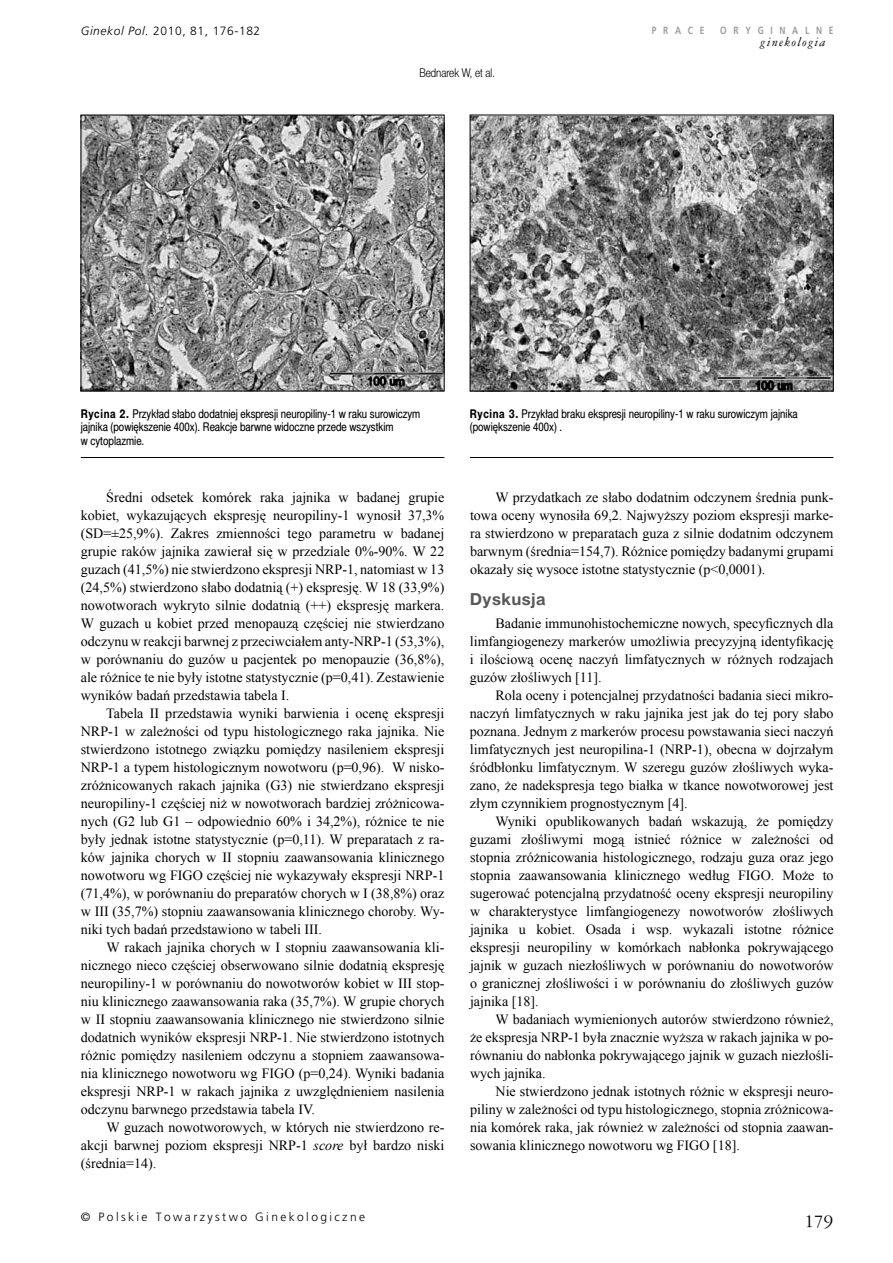
<style>
.page{position:relative;width:893px;height:1263px;background:#fff}
.page>*{position:absolute;margin:0;border:0;box-sizing:border-box;transform-origin:0 0}
.t1{font:19.5px "American Garamond PL";color:#000}
.t2{font:700 16.5px "Switzer EFN";letter-spacing:.025em;color:#58585a}
.t3{font:14.1px/18px "Times New Roman";color:#000;text-align:justify}
.t4{font:italic 13.5px "American Garamond PL";letter-spacing:.1em;color:#000}
.t5{font:12px/13.5px "Switzer Cnd EFN";color:#000}
.t6{font:300 12px "Pfrutiger";letter-spacing:.2em;color:#000}
.t7{font:300 12px "Pfrutiger";letter-spacing:.05em;color:#000}
.t8{font:12px "Switzer Cnd EFN Light";color:#000}
.t9{font:700 10.5px "Pfrutiger";letter-spacing:.8em;color:#9c9d9f;scale:.8 1}
.s1{font-style:italic}
.s2{font-weight:700}
</style>
<div class="page">
<img style="left:472px;top:117px;width:359px;height:272px">
<div style="left:470px;top:115px;width:363px;height:276px;border:1px solid #000"></div>
<hr style="left:470px;top:457px;width:363px;height:1px;background:#000">
<img style="left:83px;top:117px;width:359px;height:272px">
<div style="left:81px;top:115px;width:363px;height:276px;border:1px solid #000"></div>
<hr style="left:81px;top:457px;width:363px;height:1px;background:#000">
<p class="t7" style="left:81px;top:24px;width:181px"><span class="s1">Ginekol Pol.</span> 2010, 81, 176-182</p>
<p class="t8" style="left:419px;top:66px;width:77px">Bednarek W, et al.</p>
<p class="t9" style="left:652px;top:24px;width:67px">PRACE</p>
<p class="t9" style="left:720px;top:24px;width:143px">ORYGINALNE</p>
<p class="t4" style="left:761px;top:34px;width:67px">ginekologia</p>
<p class="t5" style="left:81px;top:406px;width:341px"><span class="s2">Rycina 2.</span> Przykład słabo dodatniej ekspresji neuropiliny-1 w raku surowiczym jajnika (powiększenie 400x). Reakcje barwne widoczne przede wszystkim<br>w cytoplazmie.</p>
<p class="t3" style="left:106px;top:488px;width:340px">Średni odsetek komórek raka jajnika w badanej grupie</p>
<p class="t3" style="left:81px;top:506px;width:365px">kobiet, wykazujących ekspresję neuropiliny-1 wynosił 37,3%</p>
<p class="t3" style="left:81px;top:524px;width:365px">(SD=±25,9%). Zakres zmienności tego parametru w badanej</p>
<p class="t3" style="left:81px;top:542px;width:365px">grupie raków jajnika zawierał się w przedziale 0%-90%. W 22</p>
<p class="t3" style="left:81px;top:560px;width:365px">guzach (41,5%) nie stwierdzono ekspresji NRP-1, natomiast w 13</p>
<p class="t3" style="left:81px;top:578px;width:365px">(24,5%) stwierdzono słabo dodatnią (+) ekspresję. W 18 (33,9%)</p>
<p class="t3" style="left:81px;top:596px;width:365px">nowotworach wykryto silnie dodatnią (++) ekspresję markera.</p>
<p class="t3" style="left:81px;top:614px;width:365px">W guzach u kobiet przed menopauzą częściej nie stwierdzano</p>
<p class="t3" style="left:81px;top:632px;width:365px">odczynu w reakcji barwnej z przeciwciałem anty-NRP-1 (53,3%),</p>
<p class="t3" style="left:81px;top:650px;width:365px">w porównaniu do guzów u pacjentek po menopauzie (36,8%),</p>
<p class="t3" style="left:81px;top:668px;width:365px">ale różnice te nie były istotne statystycznie (p=0,41). Zestawienie</p>
<p class="t3" style="left:81px;top:686px;width:210px">wyników badań przedstawia tabela I.</p>
<p class="t3" style="left:106px;top:704px;width:340px">Tabela II przedstawia wyniki barwienia i ocenę ekspresji</p>
<p class="t3" style="left:81px;top:722px;width:365px">NRP-1 w zależności od typu histologicznego raka jajnika. Nie</p>
<p class="t3" style="left:81px;top:740px;width:365px">stwierdzono istotnego związku pomiędzy nasileniem ekspresji</p>
<p class="t3" style="left:81px;top:758px;width:365px">NRP-1 a typem histologicznym nowotworu (p=0,96). W nisko-</p>
<p class="t3" style="left:81px;top:776px;width:365px">zróżnicowanych rakach jajnika (G3) nie stwierdzano ekspresji</p>
<p class="t3" style="left:81px;top:794px;width:365px">neuropiliny-1 częściej niż w nowotworach bardziej zróżnicowa-</p>
<p class="t3" style="left:81px;top:812px;width:365px">nych (G2 lub G1 – odpowiednio 60% i 34,2%), różnice te nie</p>
<p class="t3" style="left:81px;top:830px;width:365px">były jednak istotne statystycznie (p=0,11). W preparatach z ra-</p>
<p class="t3" style="left:81px;top:848px;width:365px">ków jajnika chorych w II stopniu zaawansowania klinicznego</p>
<p class="t3" style="left:81px;top:866px;width:365px">nowotworu wg FIGO częściej nie wykazywały ekspresji NRP-1</p>
<p class="t3" style="left:81px;top:884px;width:365px">(71,4%), w porównaniu do preparatów chorych w I (38,8%) oraz</p>
<p class="t3" style="left:81px;top:902px;width:365px">w III (35,7%) stopniu zaawansowania klinicznego choroby. Wy-</p>
<p class="t3" style="left:81px;top:920px;width:243px">niki tych badań przedstawiono w tabeli III.</p>
<p class="t3" style="left:106px;top:938px;width:340px">W rakach jajnika chorych w I stopniu zaawansowania kli-</p>
<p class="t3" style="left:81px;top:956px;width:365px">nicznego nieco częściej obserwowano silnie dodatnią ekspresję</p>
<p class="t3" style="left:81px;top:974px;width:365px">neuropiliny-1 w porównaniu do nowotworów kobiet w III stop-</p>
<p class="t3" style="left:81px;top:992px;width:365px">niu klinicznego zaawansowania raka (35,7%). W grupie chorych</p>
<p class="t3" style="left:81px;top:1010px;width:365px">w II stopniu zaawansowania klinicznego nie stwierdzono silnie</p>
<p class="t3" style="left:81px;top:1028px;width:365px">dodatnich wyników ekspresji NRP-1. Nie stwierdzono istotnych</p>
<p class="t3" style="left:81px;top:1046px;width:365px">różnic pomiędzy nasileniem odczynu a stopniem zaawansowa-</p>
<p class="t3" style="left:81px;top:1064px;width:365px">nia klinicznego nowotworu wg FIGO (p=0,24). Wyniki badania</p>
<p class="t3" style="left:81px;top:1082px;width:365px">ekspresji NRP-1 w rakach jajnika z uwzględnieniem nasilenia</p>
<p class="t3" style="left:81px;top:1100px;width:235px">odczynu barwnego przedstawia tabela IV.</p>
<p class="t3" style="left:106px;top:1118px;width:340px">W guzach nowotworowych, w których nie stwierdzono re-</p>
<p class="t3" style="left:81px;top:1136px;width:365px">akcji barwnej poziom ekspresji NRP-1 <span class="s1">score</span> był bardzo niski</p>
<p class="t3" style="left:81px;top:1154px;width:77px">(średnia=14).</p>
<p class="t5" style="left:470px;top:406px;width:329px"><span class="s2">Rycina 3.</span> Przykład braku ekspresji neuropiliny-1 w raku surowiczym jajnika (powiększenie 400x) .</p>
<p class="t3" style="left:470px;top:488px;width:365px;text-indent:25px">W przydatkach ze słabo dodatnim odczynem średnia punk&shy;towa oceny wynosiła 69,2. Najwyższy poziom ekspresji marke&shy;ra stwierdzono w preparatach guza z silnie dodatnim odczynem barwnym (średnia=154,7). Różnice pomiędzy badanymi grupami okazały się wysoce istotne statystycznie (p&lt;0,0001).</p>
<p class="t2" style="left:470px;top:590px;width:77px">Dyskusja</p>
<p class="t3" style="left:495px;top:614px;width:340px">Badanie immunohistochemiczne nowych, specyficznych dla</p>
<p class="t3" style="left:470px;top:632px;width:365px">limfangiogenezy markerów umożliwia precyzyjną identyfikację</p>
<p class="t3" style="left:470px;top:650px;width:365px">i ilościową ocenę naczyń limfatycznych w różnych rodzajach</p>
<p class="t3" style="left:470px;top:668px;width:133px">guzów złośliwych [11].</p>
<p class="t3" style="left:495px;top:686px;width:340px">Rola oceny i potencjalnej przydatności badania sieci mikro-</p>
<p class="t3" style="left:470px;top:704px;width:365px">naczyń limfatycznych w raku jajnika jest jak do tej pory słabo</p>
<p class="t3" style="left:470px;top:722px;width:365px">poznana. Jednym z markerów procesu powstawania sieci naczyń</p>
<p class="t3" style="left:470px;top:740px;width:365px">limfatycznych jest neuropilina-1 (NRP-1), obecna w dojrzałym</p>
<p class="t3" style="left:470px;top:758px;width:365px">śródbłonku limfatycznym. W szeregu guzów złośliwych wyka-</p>
<p class="t3" style="left:470px;top:776px;width:365px">zano, że nadekspresja tego białka w tkance nowotworowej jest</p>
<p class="t3" style="left:470px;top:794px;width:219px">złym czynnikiem prognostycznym [4].</p>
<p class="t3" style="left:495px;top:812px;width:340px">Wyniki opublikowanych badań wskazują, że pomiędzy</p>
<p class="t3" style="left:470px;top:830px;width:365px">guzami złośliwymi mogą istnieć różnice w zależności od</p>
<p class="t3" style="left:470px;top:848px;width:365px">stopnia zróżnicowania histologicznego, rodzaju guza oraz jego</p>
<p class="t3" style="left:470px;top:866px;width:365px">stopnia zaawansowania klinicznego według FIGO. Może to</p>
<p class="t3" style="left:470px;top:884px;width:365px">sugerować potencjalną przydatność oceny ekspresji neuropiliny</p>
<p class="t3" style="left:470px;top:902px;width:365px">w charakterystyce limfangiogenezy nowotworów złośliwych</p>
<p class="t3" style="left:470px;top:920px;width:365px">jajnika u kobiet. Osada i wsp. wykazali istotne różnice</p>
<p class="t3" style="left:470px;top:938px;width:365px">ekspresji neuropiliny w komórkach nabłonka pokrywającego</p>
<p class="t3" style="left:470px;top:956px;width:365px">jajnik w guzach niezłośliwych w porównaniu do nowotworów</p>
<p class="t3" style="left:470px;top:974px;width:365px">o granicznej złośliwości i w porównaniu do złośliwych guzów</p>
<p class="t3" style="left:470px;top:992px;width:70px">jajnika [18].</p>
<p class="t3" style="left:496px;top:1010px;width:340px">W badaniach wymienionych autorów stwierdzono również,</p>
<p class="t3" style="left:470px;top:1028px;width:365px">że ekspresja NRP-1 była znacznie wyższa w rakach jajnika w po-</p>
<p class="t3" style="left:470px;top:1046px;width:365px">równaniu do nabłonka pokrywającego jajnik w guzach niezłośli-</p>
<p class="t3" style="left:470px;top:1064px;width:77px">wych jajnika.</p>
<p class="t3" style="left:496px;top:1082px;width:340px">Nie stwierdzono jednak istotnych różnic w ekspresji neuro-</p>
<p class="t3" style="left:470px;top:1100px;width:365px">piliny w zależności od typu histologicznego, stopnia zróżnicowa-</p>
<p class="t3" style="left:470px;top:1118px;width:365px">nia komórek raka, jak również w zależności od stopnia zaawan-</p>
<p class="t3" style="left:470px;top:1136px;width:271px">sowania klinicznego nowotworu wg FIGO [18].</p>
<p class="t6" style="left:81px;top:1211px;width:286px">© Polskie Towarzystwo Ginekologiczne</p>
<p class="t1" style="left:804px;top:1209px;width:30px">179</p>
</div>
